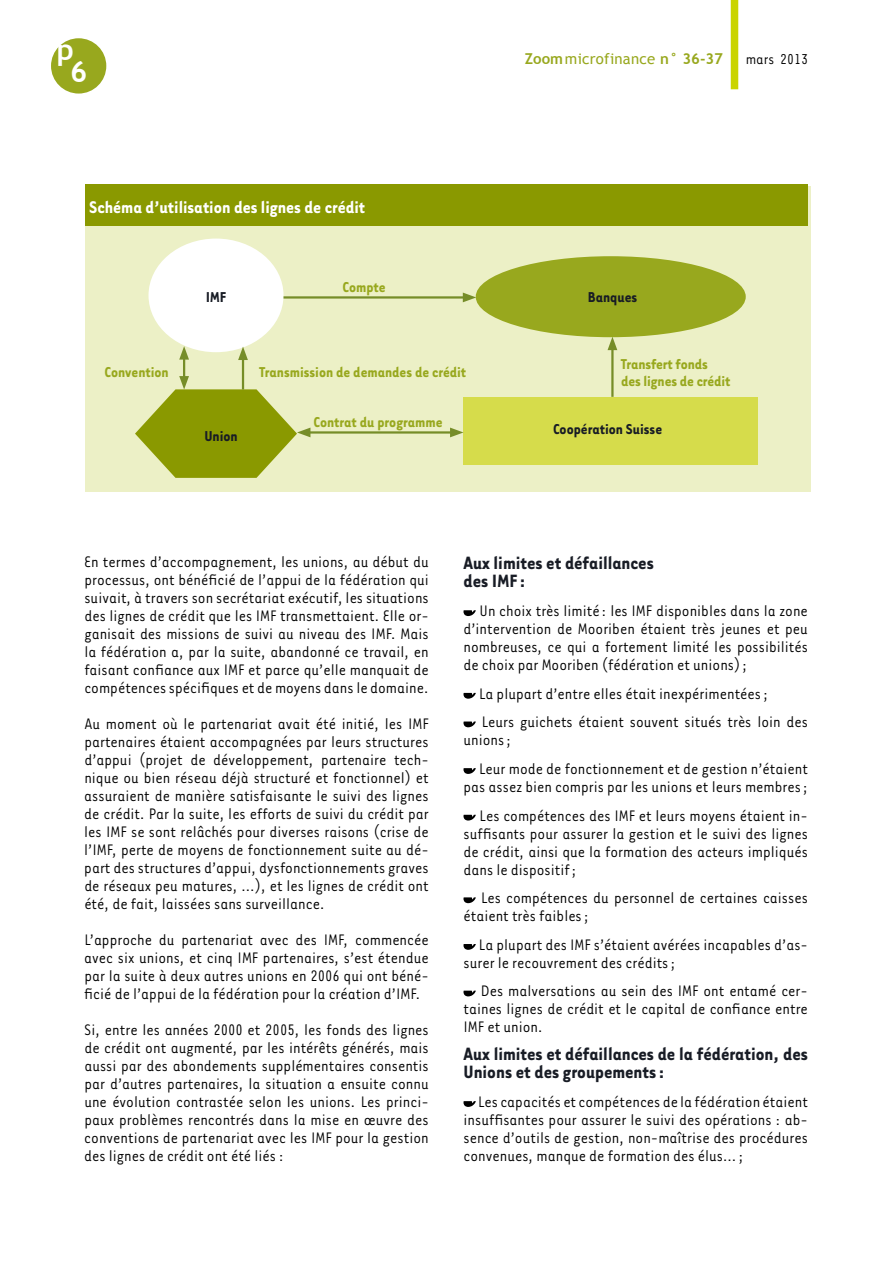
<style>
.page{position:relative;width:893px;height:1263px;background:#fff}
.page>*{position:absolute;margin:0;border:0;box-sizing:border-box;transform-origin:0 0}
.t1{font:700 29.25px "Trebuchet MS";color:#fff}
.t2{font:700 20.55px/18px "Tarzana Narrow";color:#181c25}
.t3{font:700 19.5px "Tarzana Narrow";color:#fff}
.t4{font:17.55px/18px "Tarzana Narrow";color:#000;text-align:justify}
.t5{font:700 16.5px/16.5px "Tarzana Narrow";color:#98a81e}
.t6{font:700 16.5px "Tarzana Narrow";color:#181c25}
.t7{font:16.5px "Tarzana Narrow";color:#000}
.t8{font:15px "Trebuchet MS";letter-spacing:.015em;color:#98a81e}
.s1{font-weight:700}
</style>
<div class="page">
<div style="left:731px;top:0;width:7px;height:89px;background:#cad400"></div>
<div style="left:85px;top:186px;width:725px;height:305px;background:#ecf0c6"></div>
<div style="left:51px;top:38px;width:55px;height:56px;background:#98a81e;border-radius:50%"></div>
<svg style="left:463px;top:610px;width:13px;height:6px"></svg>
<svg style="left:463px;top:693px;width:13px;height:6px"></svg>
<svg style="left:463px;top:721px;width:13px;height:6px"></svg>
<svg style="left:463px;top:768px;width:13px;height:6px"></svg>
<svg style="left:463px;top:815px;width:13px;height:5px"></svg>
<svg style="left:463px;top:897px;width:13px;height:6px"></svg>
<svg style="left:463px;top:944px;width:13px;height:6px"></svg>
<svg style="left:463px;top:991px;width:13px;height:5px"></svg>
<svg style="left:463px;top:1101px;width:13px;height:6px"></svg>
<div style="left:85px;top:184px;width:723px;height:41px;background:#8a9900"></div>
<div style="left:148px;top:239px;width:136px;height:113px;background:#fff;border-radius:50%"></div>
<div style="left:476px;top:256px;width:270px;height:81px;background:#98a81e;border-radius:50%"></div>
<div style="left:463px;top:397px;width:295px;height:67px;background:#d6dc4b"></div>
<hr style="left:284px;top:296px;width:183px;height:3px;background:#768d28">
<svg style="left:463px;top:293px;width:13px;height:9px"></svg>
<hr style="left:306px;top:431px;width:148px;height:3px;background:#768d28">
<svg style="left:450px;top:428px;width:13px;height:9px"></svg>
<hr style="left:611px;top:346px;width:3px;height:51px;background:#768d28">
<svg style="left:607px;top:337px;width:10px;height:13px"></svg>
<hr style="left:242px;top:356px;width:2px;height:33px;background:#768d28">
<svg style="left:238px;top:347px;width:10px;height:13px"></svg>
<hr style="left:183px;top:355px;width:2px;height:25px;background:#768d28">
<svg style="left:135px;top:376px;width:175px;height:102px"></svg>
<svg style="left:179px;top:346px;width:10px;height:14px"></svg>
<h1 class="t1" style="left:57px;top:31px;width:19px">p</h1>
<p class="t8" style="left:525px;top:50px;width:200px"><span class="s1">Zoom</span>microfinance <span class="s1">n° 36-37</span></p>
<p class="t7" style="left:746px;top:49px;width:64px">mars 2013</p>
<h1 class="t1" style="left:70px;top:54px;width:19px">6</h1>
<p class="t3" style="left:89px;top:194px;width:277px">Schéma d’utilisation des lignes de crédit</p>
<p class="t6" style="left:206px;top:286px;width:22px">IMF</p>
<p class="t5" style="left:342px;top:278px;width:45px">Compte</p>
<p class="t6" style="left:588px;top:286px;width:51px">Banques</p>
<p class="t5" style="left:105px;top:363px;width:66px">Convention</p>
<p class="t5" style="left:621px;top:355px;width:111px">Transfert fonds des lignes de crédit</p>
<p class="t5" style="left:259px;top:363px;width:208px">Transmission de demandes de crédit</p>
<p class="t6" style="left:204px;top:425px;width:35px">Union</p>
<p class="t5" style="left:313px;top:413px;width:131px">Contrat du programme</p>
<p class="t6" style="left:553px;top:419px;width:111px">Coopération Suisse</p>
<p class="t4" style="left:84px;top:552px;width:346px">En termes d’accompagnement, les unions, au début du processus, ont bénéficié de l’appui de la fédération qui suivait, à travers son secrétariat exécutif, les situations des lignes de crédit que les IMF transmettaient. Elle or&shy;ganisait des missions de suivi au niveau des IMF. Mais la fédération a, par la suite, abandonné ce travail, en faisant confiance aux IMF et parce qu’elle manquait de compétencesspécifiques et demoyens dansle domaine.</p>
<p class="t4" style="left:84px;top:714px;width:346px">Au moment où le partenariat avait été initié, les IMF partenaires étaient accompagnées par leurs structures d’appui (projet de développement, partenaire tech&shy;nique ou bien réseau déjà structuré et fonctionnel) et assuraient de manière satisfaisante le suivi des lignes de crédit. Par la suite, les efforts de suivi du crédit par les IMF se sont relâchés pour diverses raisons (crise de l’IMF, perte de moyens de fonctionnement suite au dé&shy;part des structures d’appui, dysfonctionnements graves de réseaux peu matures, …), et les lignes de crédit ont été, de fait, laissées sans surveillance.</p>
<p class="t4" style="left:84px;top:930px;width:346px">L’approche du partenariat avec des IMF, commencée avec six unions, et cinq IMF partenaires, s’est étendue par la suite à deux autres unions en 2006 qui ont béné&shy;ficié de l’appui de la fédération pour la création d’IMF.</p>
<p class="t4" style="left:84px;top:1020px;width:346px">Si, entre les années 2000 et 2005, les fonds des lignes de crédit ont augmenté, par les intérêts générés, mais aussi par des abondements supplémentaires consentis par d’autres partenaires, la situation a ensuite connu une évolution contrastée selon les unions. Les princi&shy;paux problèmes rencontrés dans la mise en œuvre des conventions de partenariat avec les IMF pour la gestion des lignes de crédit ont été liés :</p>
<p class="t2" style="left:463px;top:553px;width:192px">Aux limites et défaillances des IMF:</p>
<p class="t4" style="left:463px;top:601px;width:346px;text-indent:16px">Un choix très limité : les IMF disponibles dans la zone d’intervention de Mooriben étaient très jeunes et peu nombreuses, ce qui a fortement limité les possibilités de choix par Mooriben (fédération et unions);</p>
<p class="t4" style="left:479px;top:678px;width:330px;line-height:28.7px">La plupart d’entre elles était inexpérimentées;<br>Leurs guichets étaient souvent situés très loin des</p>
<p class="t4" style="left:479px;top:725px;width:330px;line-height:28.7px;text-indent:-16px">unions;<br>Leur mode de fonctionnement et de gestion n’étaient</p>
<p class="t4" style="left:464px;top:771px;width:346px;line-height:28.7px;text-align:right">pas assez bien compris par les unions et leurs membres;<br>Les compétences des IMF et leurs moyens étaient in-</p>
<p class="t4" style="left:463px;top:823px;width:346px">suffisants pour assurer la gestion et le suivi des lignes de crédit, ainsi que la formation des acteurs impliqués dans le dispositif;</p>
<p class="t4" style="left:463px;top:888px;width:346px;text-indent:18px">Les compétences du personnel de certaines caisses étaient très faibles;</p>
<p class="t4" style="left:463px;top:935px;width:346px;text-indent:15px">La plupart des IMF s’étaient avérées incapables d’as&shy;surer le recouvrement des crédits;</p>
<p class="t4" style="left:463px;top:981px;width:346px;text-indent:17px">Des malversations au sein des IMF ont entamé cer&shy;taines lignes de crédit et le capital de confiance entre IMF et union.</p>
<p class="t2" style="left:463px;top:1044px;width:346px">Aux limites et défaillances de la fédération, des<br>Unions et des groupements:</p>
<p class="t4" style="left:463px;top:1092px;width:346px;text-indent:15px">Lescapacités etcompétences de la fédération étaient insuffisantes pour assurer le suivi des opérations : ab&shy;sence d’outils de gestion, non-maîtrise des procédures convenues, manque de formation des élus…;</p>
</div>
